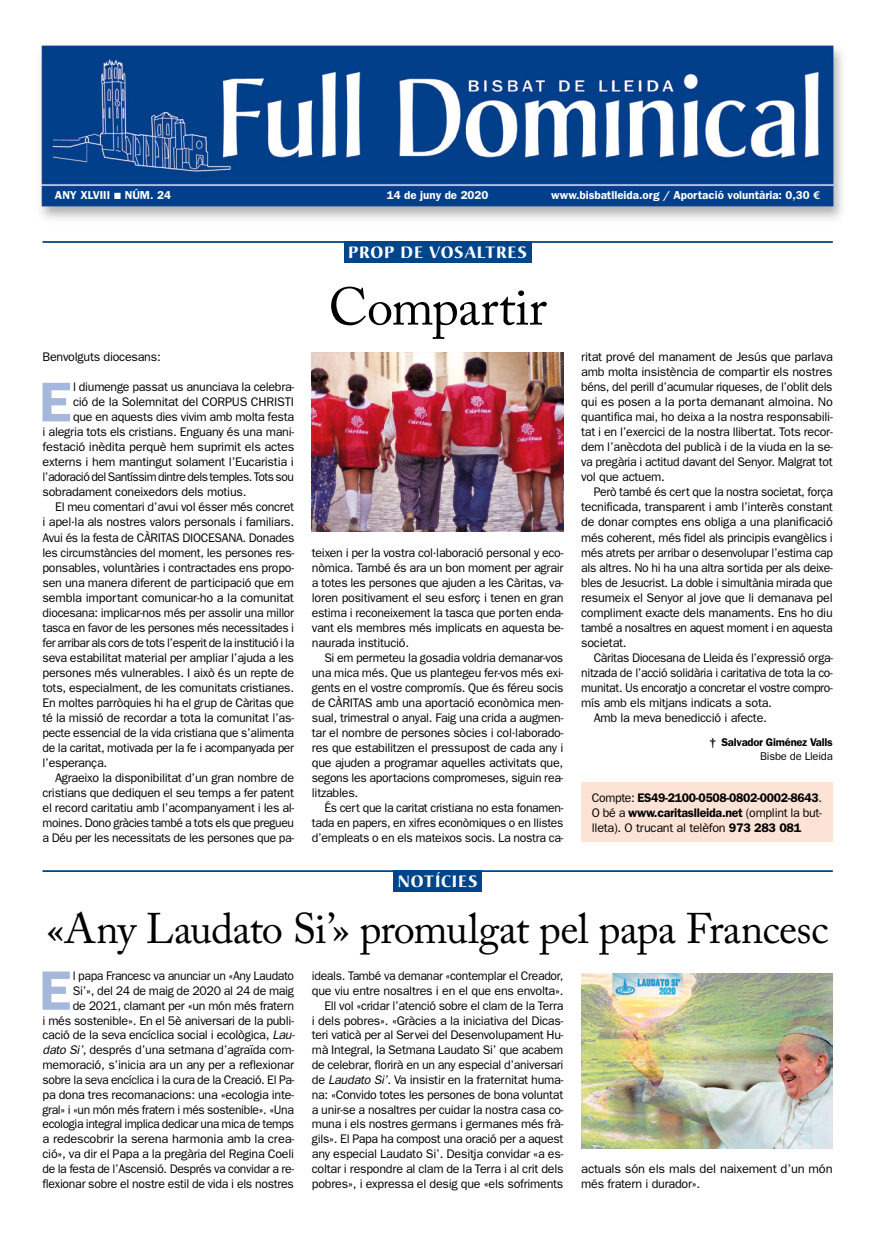
<style>
.page{position:relative;width:886px;height:1241px;background:#fff}
.page>*{position:absolute;margin:0;border:0;box-sizing:border-box;transform-origin:0 0}
.t1{font:600 56.25px "Franklin Gothic";color:#a5b8db}
.t2{font:600 55.62px "Franklin Gothic";color:#a5b8db}
.t3{font:52.5px "Adobe Caslon Pro";letter-spacing:-.01em;color:#000}
.t4{font:42.5px "Adobe Caslon Pro";letter-spacing:-.02em;color:#000}
.t5{font:700 16.25px "Christiana";letter-spacing:.05em;color:#fff}
.t6{font:12.5px/15px "Franklin Gothic";letter-spacing:-.02em;color:#000;text-align:justify}
.t7{font:600 12.5px/15px "Franklin Gothic";letter-spacing:-.025em;color:#000;text-align:justify}
.t8{font:12.5px "Franklin Gothic";letter-spacing:-.04em;color:#000}
.t9{font:600 11.5px "Franklin Gothic";color:#fff}
.t10{font:600 11.25px "Franklin Gothic";letter-spacing:-.02em;color:#000}
.t11{font:11.25px "Franklin Gothic";letter-spacing:-.02em;color:#000}
.s1{font-family:"European Pi Three";font-weight:400;font-size:9px}
.s2{font-family:"Euro Sans ITC";font-weight:700}
.s3{font-weight:400}
.s4{font-style:italic}
</style>
<div class="page">
<img style="left:39px;top:45px;width:803px;height:174px">
<div style="left:344px;top:241px;width:187px;height:21px;background:#00448a"></div>
<hr style="left:43px;top:241px;width:790px;height:2px;background:#00448a">
<div style="left:393px;top:870px;width:89px;height:21px;background:#00448a"></div>
<hr style="left:43px;top:870px;width:790px;height:1px;background:#00448a">
<img style="left:312px;top:353px;width:251px;height:178px">
<img style="left:581px;top:973px;width:252px;height:174px">
<div style="left:581px;top:782px;width:252px;height:59px;background:#fce3d6"></div>
<p class="t9" style="left:55px;top:188px;width:118px">ANY XLVIII <span class="s1">L</span> NÚM. 24</p>
<p class="t9" style="left:387px;top:188px;width:103px">14 de juny de 2020</p>
<p class="t9" style="left:551px;top:188px;width:271px">www.bisbatlleida.org / Aportació voluntària: 0,30 <span class="s2">E</span></p>
<h3 class="t5" style="left:348px;top:241px;width:180px">PROP DE VOSALTRES</h3>
<p class="t6" style="left:43px;top:349px;width:120px">Benvolguts diocesans:</p>
<h1 class="t1" style="left:39px;top:369px;width:34px">E</h1>
<p class="t6" style="left:73px;top:379px;width:223px">l diumenge passat us anunciava la celebra-</p>
<p class="t6" style="left:73px;top:394px;width:222px">ció de la Solemnitat del CORPUS CHRISTI</p>
<p class="t6" style="left:73px;top:409px;width:222px">que en aquests dies vivim amb molta festa</p>
<p class="t6" style="left:43px;top:424px;width:253px">i alegria tots els cristians. Enguany és una mani-</p>
<p class="t6" style="left:43px;top:439px;width:253px">festació inèdita perquè hem suprimit els actes</p>
<p class="t6" style="left:43px;top:454px;width:253px">externs i hem mantingut solament l’Eucaristia i</p>
<p class="t8" style="left:43px;top:470px;width:253px">l’adoració del Santíssim dintre dels temples. Tots sou</p>
<p class="t6" style="left:43px;top:484px;width:205px">sobradament coneixedors dels motius.</p>
<p class="t6" style="left:55px;top:499px;width:241px">El meu comentari d’avui vol ésser més concret</p>
<p class="t6" style="left:43px;top:514px;width:253px">i apel·la als nostres valors personals i familiars.</p>
<p class="t6" style="left:43px;top:529px;width:253px">Avui és la festa de CÀRITAS DIOCESANA. Donades</p>
<p class="t6" style="left:43px;top:544px;width:253px">les circumstàncies del moment, les persones res-</p>
<p class="t6" style="left:43px;top:559px;width:253px">ponsables, voluntàries i contractades ens propo-</p>
<p class="t6" style="left:43px;top:574px;width:253px">sen una manera diferent de participació que em</p>
<p class="t6" style="left:43px;top:589px;width:253px">sembla important comunicar-ho a la comunitat</p>
<p class="t6" style="left:43px;top:604px;width:253px">diocesana: implicar-nos més per assolir una millor</p>
<p class="t6" style="left:43px;top:619px;width:253px">tasca en favor de les persones més necessitades i</p>
<p class="t6" style="left:43px;top:634px;width:253px">fer arribar als cors de tots l’esperit de la institució i la</p>
<p class="t6" style="left:43px;top:649px;width:253px">seva estabilitat material per ampliar l’ajuda a les</p>
<p class="t6" style="left:43px;top:664px;width:253px">persones més vulnerables. I això és un repte de</p>
<p class="t6" style="left:43px;top:679px;width:253px">tots, especialment, de les comunitats cristianes.</p>
<p class="t6" style="left:43px;top:694px;width:253px">En moltes parròquies hi ha el grup de Càritas que</p>
<p class="t6" style="left:43px;top:709px;width:253px">té la missió de recordar a tota la comunitat l’as-</p>
<p class="t6" style="left:43px;top:724px;width:253px">pecte essencial de la vida cristiana que s’alimenta</p>
<p class="t6" style="left:43px;top:739px;width:253px">de la caritat, motivada per la fe i acompanyada per</p>
<p class="t6" style="left:43px;top:754px;width:66px">l’esperança.</p>
<p class="t6" style="left:55px;top:769px;width:241px">Agraeixo la disponibilitat d’un gran nombre de</p>
<p class="t6" style="left:43px;top:784px;width:253px">cristians que dediquen el seu temps a fer patent</p>
<p class="t6" style="left:43px;top:799px;width:253px">el record caritatiu amb l’acompanyament i les al-</p>
<p class="t6" style="left:43px;top:814px;width:253px">moines. Dono gràcies també a tots els que pregueu</p>
<p class="t6" style="left:43px;top:829px;width:253px">a Déu per les necessitats de les persones que pa-</p>
<h3 class="t3" style="left:329px;top:276px;width:220px">Compartir</h3>
<p class="t6" style="left:312px;top:544px;width:253px">teixen i per la vostra col·laboració personal y eco&shy;nòmica. També és ara un bon moment per agrair a totes les persones que ajuden a les Càritas, va&shy;loren positivament el seu esforç i tenen en gran estima i reconeixement la tasca que porten enda&shy;vant els membres més implicats en aquesta be&shy;naurada institució.</p>
<p class="t6" style="left:312px;top:649px;width:253px;text-indent:13px">Si em permeteu la gosadia voldria demanar-vos una mica més. Que us plantegeu fer-vos més exi&shy;gents en el vostre compromís. Que és féreu socis de CÀRITAS amb una aportació econòmica men&shy;sual, trimestral o anyal. Faig una crida a augmen&shy;tar el nombre de persones sòcies i col·laborado&shy;res que estabilitzen el pressupost de cada any i que ajuden a programar aquelles activitats que, segons les aportacions compromeses, siguin rea&shy;litzables.</p>
<p class="t6" style="left:312px;top:799px;width:253px;text-indent:13px">És cert que la caritat cristiana no esta fonamen&shy;tada en papers, en xifres econòmiques o en llistes d’empleats o en els mateixos socis. La nostra ca-</p>
<p class="t6" style="left:581px;top:349px;width:253px">ritat prové del manament de Jesús que parlava amb molta insistència de compartir els nostres béns, del perill d’acumular riqueses, de l’oblit dels qui es posen a la porta demanant almoina. No quantifica mai, ho deixa a la nostra responsabili&shy;tat i en l’exercici de la nostra llibertat. Tots recor&shy;dem l’anècdota del publicà i de la viuda en la se&shy;va pregària i actitud davant del Senyor. Malgrat tot vol que actuem.</p>
<p class="t6" style="left:581px;top:484px;width:253px;text-indent:13px">Però també és cert que la nostra societat, força tecnificada, transparent i amb l’interès constant de donar comptes ens obliga a una planificació més coherent, més fidel als principis evangèlics i més atrets per arribar o desenvolupar l’estima cap als altres. No hi ha una altra sortida per als deixe&shy;bles de Jesucrist. La doble i simultània mirada que resumeix el Senyor al jove que li demanava pel compliment exacte dels manaments. Ens ho diu també a nosaltres en aquest moment i en aquesta societat.</p>
<p class="t6" style="left:594px;top:649px;width:241px">Càritas Diocesana de Lleida és l’expressió orga-</p>
<p class="t6" style="left:581px;top:664px;width:253px">nitzada de l’acció solidària i caritativa de tota la co-</p>
<p class="t6" style="left:581px;top:679px;width:253px">munitat. Us encoratjo a concretar el vostre compro-</p>
<p class="t6" style="left:581px;top:694px;width:192px">mís amb els mitjans indicats a sota.</p>
<p class="t6" style="left:594px;top:709px;width:175px">Amb la meva benedicció i afecte.</p>
<p class="t10" style="left:709px;top:735px;width:125px">† Salvador Giménez Valls</p>
<p class="t11" style="left:760px;top:749px;width:74px">Bisbe de Lleida</p>
<p class="t7" style="left:592px;top:789px;width:232px"><span class="s3">Compte:</span> ES49-2100-0508-0802-0002-8643<span class="s3">.<br>O bé a</span> www.caritaslleida.net <span class="s3">(omplint la but&shy;lleta). O trucant al telèfon</span> 973 283 081</p>
<h3 class="t5" style="left:398px;top:870px;width:81px">NOTÍCIES</h3>
<h3 class="t4" style="left:47px;top:903px;width:783px">«Any Laudato Si’» promulgat pel papa Francesc</h3>
<p class="t6" style="left:312px;top:967px;width:253px;text-align:right">ideals. També va demanar «contemplar el Creador, que viu entre nosaltres i en el que ens envolta».<br>Ell vol «cridar l’atenció sobre el clam de la Terra<br>i dels pobres». «Gràcies a la iniciativa del Dicas&shy;teri vaticà per al Servei del Desenvolupament Hu&shy;mà Integral, la Setmana Laudato Si’ que acabem de celebrar, florirà en un any especial d’aniversari de <span class="s4">Laudato Si’</span>. Va insistir en la fraternitat huma&shy;na: «Convido totes les persones de bona voluntat a unir-se a nosaltres per cuidar la nostra casa co&shy;muna i els nostres germans i germanes més frà&shy;gils». El Papa ha compost una oració per a aquest any especial Laudato Si’. Desitja convidar «a es&shy;coltar i respondre al clam de la Terra i al crit dels pobres», i expressa el desig que «els sofriments</p>
<p class="t6" style="left:43px;top:967px;width:254px;text-align:right">l papa Francesc va anunciar un «Any Laudato<br>Si’», del 24 de maig de 2020 al 24 de maig<br>de 2021, clamant per «un món més fratern<br>i més sostenible». En el 5è aniversari de la publi&shy;cació de la seva encíclica social i ecològica, <span class="s4">Lau&shy;dato Si’</span>, després d’una setmana d’agraïda com&shy;memoració, s’inicia ara un any per a reflexionar sobre la seva encíclica i la cura de la Creació. El Pa&shy;pa dona tres recomanacions: una «ecologia inte&shy;gral» i «un món més fratern i més sostenible». «Una ecologia integral implica dedicar una mica de temps a redescobrir la serena harmonia amb la crea&shy;ció», va dir el Papa a la pregària del Regina Coeli de la festa de l’Ascensió. Després va convidar a re&shy;flexionar sobre el nostre estil de vida i els nostres</p>
<h2 class="t2" style="left:39px;top:957px;width:34px">E</h2>
<p class="t6" style="left:581px;top:1160px;width:253px">actuals són els mals del naixement d’un món més fratern i durador».</p>
</div>
